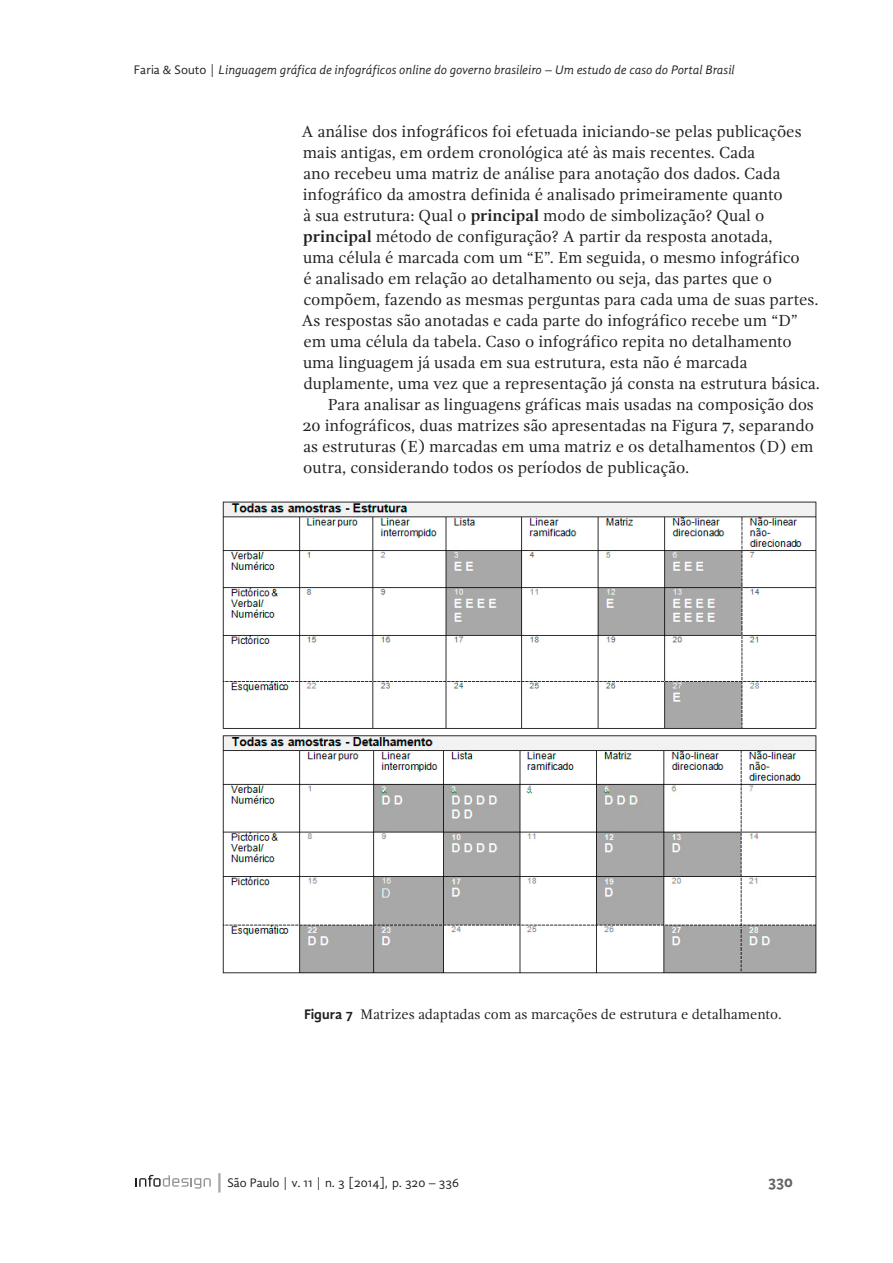
<style>
.page{position:relative;width:893px;height:1263px;background:#fff}
.page>*{position:absolute;margin:0;border:0;box-sizing:border-box;transform-origin:0 0}
.PT_Corpo_de_texto_Re{font:16.5px/21px "Gandhi Serif";color:#231f20}
.PT_Corpo_de_texto{font:16.5px/21px "Gandhi Serif";color:#231f20;text-align:justify}
.t1{font:700 16.5px "Gandhi Sans";color:#636366}
.t2{font:14.25px "Gandhi Serif";color:#231f20}
.t3{font:italic 12.75px "Gandhi Sans";color:#231f20}
.t4{font:12.75px "Gandhi Sans";color:#231f20}
.s1{font-style:normal}
.s2{font-weight:700}
.s3{font-family:"Gandhi Sans";font-weight:700}
.s4{font-size:19.2px;color:#a8a9ad}
</style>
<div class="page">
<svg style="left:136px;top:1175px;width:75px;height:13px"></svg>
<img style="left:223px;top:501px;width:594px;height:473px">
<p class="t3" style="left:134px;top:62px;width:602px"><span class="s1">Faria &amp; Souto |</span> Linguagem gráfica de infográficos online do governo brasileiro – Um estudo de caso do Portal Brasil</p>
<p class="PT_Corpo_de_texto_Re" style="left:301px;top:121px;width:520px">A análise dos infográficos foi efetuada iniciando-se pelas publicações mais antigas, em ordem cronológica até às mais recentes. Cada<br>ano recebeu uma matriz de análise para anotação dos dados. Cada infográfico da amostra definida é analisado primeiramente quanto<br>à sua estrutura: Qual o <span class="s2">principal</span> modo de simbolização? Qual o <span class="s2">principal</span> método de configuração? A partir da resposta anotada,<br>uma célula é marcada com um “E”. Em seguida, o mesmo infográfico<br>é analisado em relação ao detalhamento ou seja, das partes que o compõem, fazendo as mesmas perguntas para cada uma de suas partes.<br>As respostas são anotadas e cada parte do infográfico recebe um “D” em uma célula da tabela. Caso o infográfico repita no detalhamento uma linguagem já usada em sua estrutura, esta não é marcada duplamente, uma vez que a representação já consta na estrutura básica.</p>
<p class="PT_Corpo_de_texto" style="left:303px;top:394px;width:513px;text-indent:25px">Para analisar as linguagens gráficas mais usadas na composição dos 20 infográficos, duas matrizes são apresentadas na Figura 7, separando as estruturas (E) marcadas em uma matriz e os detalhamentos (D) em outra, considerando todos os períodos de publicação.</p>
<p class="t2" style="left:304px;top:1006px;width:479px"><span class="s3">Figura 7</span> Matrizes adaptadas com as marcações de estrutura e detalhamento.</p>
<p class="t4" style="left:214px;top:1175px;width:247px"><span class="s4">|</span>São Paulo | v. 11 | n. 3 [2014], p. 320 – 336</p>
<p class="t1" style="left:768px;top:1171px;width:26px">330</p>
</div>
